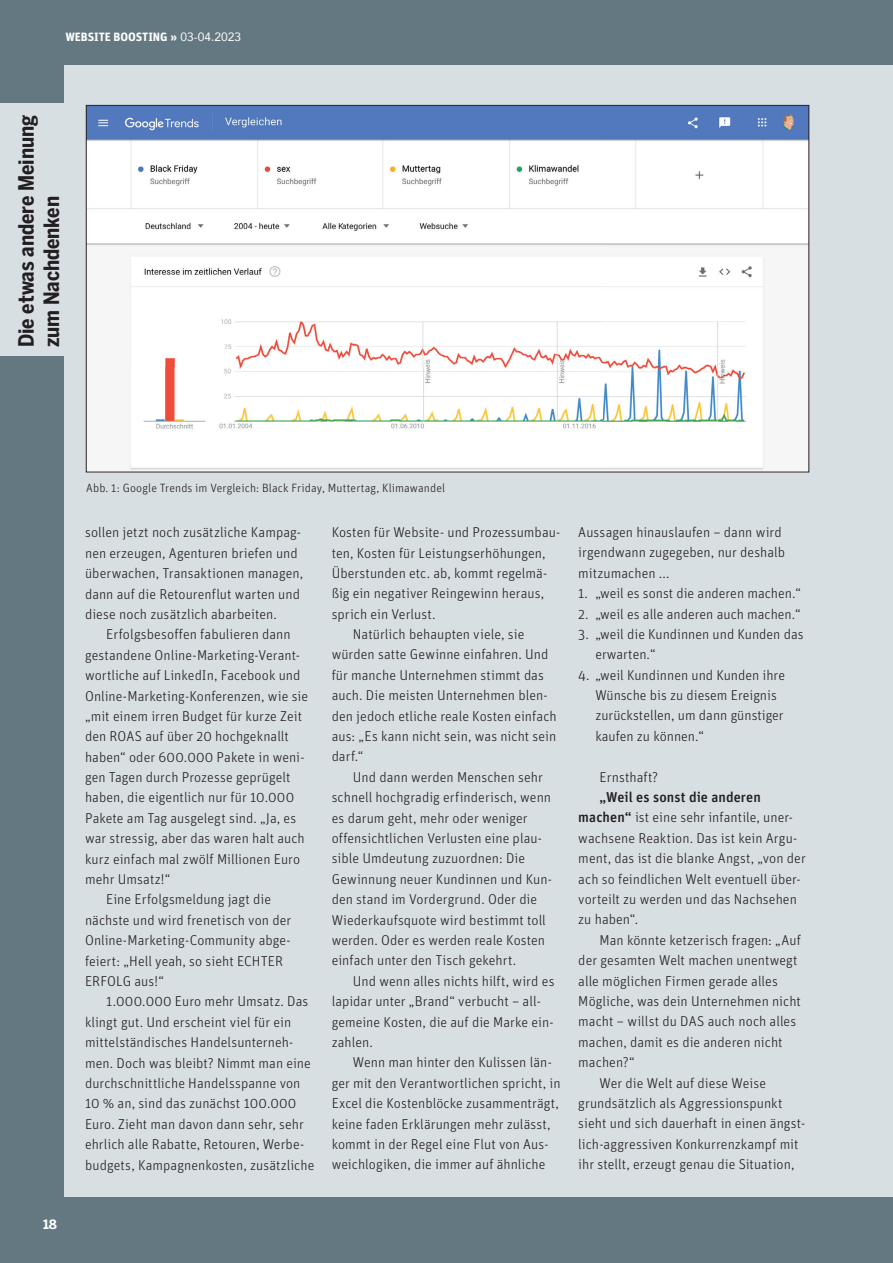
<style>
.page{position:relative;width:893px;height:1263px;background:#d8dfe3}
.page>*{position:absolute;margin:0;border:0;box-sizing:border-box;transform-origin:0 0}
.t1{font:700 condensed 21px/25.2px "Benton Sans";color:#231f20}
.t2{font:300 14.25px/20.4px "Unit";letter-spacing:.005em;color:#231f20}
.t3{font:700 12.75px "Benton Sans";color:#fff}
.t4{font:300 12px "Unit";letter-spacing:.01em;color:#231f20}
.t5{font:700 12px "Unit";color:#fff}
.s1{font-family:"Avenir";font-weight:400}
.s2{font-weight:500}
</style>
<div class="page">
<div style="left:0;top:1198px;width:893px;height:65px;background:#647882"></div>
<div style="left:0;top:0;width:893px;height:65px;background:#647882"></div>
<div style="left:0;top:0;width:64px;height:1263px;background:#647882"></div>
<img style="left:88px;top:107px;width:719px;height:363px">
<div style="left:0;top:103px;width:68px;height:253px;background:#d8dfe3"></div>
<p class="t5" style="left:65px;top:30px;width:177px">WEBSITE BOOSTING » <span class="s1">03-04.2023</span></p>
<h1 class="t1" style="left:13px;top:347px;width:234px;rotate:-90deg">Die etwas andere Meinung zum Nachdenken</h1>
<p class="t3" style="left:43px;top:1217px;width:15px">18</p>
<p class="t4" style="left:86px;top:481px;width:361px">Abb. 1: Google Trends im Vergleich: Black Friday, Muttertag, Klimawandel</p>
<p class="t2" style="left:85px;top:522px;width:220px">sollen jetzt noch zusätzliche Kampag&shy;nen erzeugen, Agenturen briefen und überwachen, Transaktionen managen, dann auf die Retourenflut warten und diese noch zusätzlich abarbeiten.</p>
<p class="t2" style="left:106px;top:624px;width:186px">Erfolgsbesoffen fabulieren dann</p>
<p class="t2" style="left:85px;top:644px;width:217px">gestandene Online-Marketing-Verant-</p>
<p class="t2" style="left:85px;top:665px;width:217px">wortliche auf LinkedIn, Facebook und</p>
<p class="t2" style="left:85px;top:685px;width:225px">Online-Marketing-Konferenzen, wie sie</p>
<p class="t2" style="left:85px;top:706px;width:219px">„mit einem irren Budget für kurze Zeit</p>
<p class="t2" style="left:85px;top:726px;width:205px">den ROAS auf über 20 hochgeknallt</p>
<p class="t2" style="left:85px;top:746px;width:221px">haben“ oder 600.000 Pakete in weni-</p>
<p class="t2" style="left:85px;top:767px;width:207px">gen Tagen durch Prozesse geprügelt</p>
<p class="t2" style="left:85px;top:787px;width:211px">haben, die eigentlich nur für 10.000</p>
<p class="t2" style="left:85px;top:808px;width:213px">Pakete am Tag ausgelegt sind. „Ja, es</p>
<p class="t2" style="left:85px;top:828px;width:221px">war stressig, aber das waren halt auch</p>
<p class="t2" style="left:85px;top:848px;width:217px">kurz einfach mal zwölf Millionen Euro</p>
<p class="t2" style="left:85px;top:869px;width:87px">mehr Umsatz!“</p>
<p class="t2" style="left:106px;top:889px;width:166px">Eine Erfolgsmeldung jagt die</p>
<p class="t2" style="left:85px;top:909px;width:208px">nächste und wird frenetisch von der</p>
<p class="t2" style="left:85px;top:930px;width:207px">Online-Marketing-Community abge-</p>
<p class="t2" style="left:85px;top:950px;width:200px">feiert: „Hell yeah, so sieht ECHTER</p>
<p class="t2" style="left:85px;top:971px;width:80px">ERFOLG aus!“</p>
<p class="t2" style="left:106px;top:991px;width:204px">1.000.000 Euro mehr Umsatz. Das</p>
<p class="t2" style="left:85px;top:1011px;width:208px">klingt gut. Und erscheint viel für ein</p>
<p class="t2" style="left:85px;top:1032px;width:210px">mittelständisches Handelsunterneh-</p>
<p class="t2" style="left:85px;top:1052px;width:227px">men. Doch was bleibt? Nimmt man eine</p>
<p class="t2" style="left:85px;top:1073px;width:217px">durchschnittliche Handelsspanne von</p>
<p class="t2" style="left:85px;top:1093px;width:213px">10 % an, sind das zunächst 100.000</p>
<p class="t2" style="left:85px;top:1113px;width:220px">Euro. Zieht man davon dann sehr, sehr</p>
<p class="t2" style="left:85px;top:1134px;width:221px">ehrlich alle Rabatte, Retouren, Werbe-</p>
<p class="t2" style="left:85px;top:1154px;width:231px">budgets, Kampagnenkosten, zusätzliche</p>
<p class="t2" style="left:332px;top:522px;width:230px">Kosten für Website- und Prozessumbau-</p>
<p class="t2" style="left:332px;top:542px;width:215px">ten, Kosten für Leistungserhöhungen,</p>
<p class="t2" style="left:332px;top:563px;width:217px">Überstunden etc. ab, kommt regelmä-</p>
<p class="t2" style="left:332px;top:583px;width:214px">ßig ein negativer Reingewinn heraus,</p>
<p class="t2" style="left:332px;top:603px;width:105px">sprich ein Verlust.</p>
<p class="t2" style="left:353px;top:624px;width:173px">Natürlich behaupten viele, sie</p>
<p class="t2" style="left:332px;top:644px;width:218px">würden satte Gewinne einfahren. Und</p>
<p class="t2" style="left:332px;top:665px;width:214px">für manche Unternehmen stimmt das</p>
<p class="t2" style="left:332px;top:685px;width:218px">auch. Die meisten Unternehmen blen-</p>
<p class="t2" style="left:332px;top:705px;width:227px">den jedoch etliche reale Kosten einfach</p>
<p class="t2" style="left:332px;top:726px;width:226px">aus: „Es kann nicht sein, was nicht sein</p>
<p class="t2" style="left:332px;top:746px;width:33px">darf.“</p>
<p class="t2" style="left:353px;top:767px;width:191px">Und dann werden Menschen sehr</p>
<p class="t2" style="left:332px;top:787px;width:221px">schnell hochgradig erfinderisch, wenn</p>
<p class="t2" style="left:332px;top:807px;width:197px">es darum geht, mehr oder weniger</p>
<p class="t2" style="left:332px;top:828px;width:212px">offensichtlichen Verlusten eine plau-</p>
<p class="t2" style="left:332px;top:848px;width:195px">sible Umdeutung zuzuordnen: Die</p>
<p class="t2" style="left:332px;top:868px;width:222px">Gewinnung neuer Kundinnen und Kun-</p>
<p class="t2" style="left:332px;top:889px;width:207px">den stand im Vordergrund. Oder die</p>
<p class="t2" style="left:332px;top:909px;width:216px">Wiederkaufsquote wird bestimmt toll</p>
<p class="t2" style="left:332px;top:930px;width:215px">werden. Oder es werden reale Kosten</p>
<p class="t2" style="left:332px;top:950px;width:186px">einfach unter den Tisch gekehrt.</p>
<p class="t2" style="left:353px;top:970px;width:203px">Und wenn alles nichts hilft, wird es</p>
<p class="t2" style="left:332px;top:991px;width:211px">lapidar unter „Brand“ verbucht – all-</p>
<p class="t2" style="left:332px;top:1011px;width:223px">gemeine Kosten, die auf die Marke ein-</p>
<p class="t2" style="left:332px;top:1032px;width:43px">zahlen.</p>
<p class="t2" style="left:353px;top:1052px;width:200px">Wenn man hinter den Kulissen län-</p>
<p class="t2" style="left:332px;top:1072px;width:230px">ger mit den Verantwortlichen spricht, in</p>
<p class="t2" style="left:332px;top:1093px;width:229px">Excel die Kostenblöcke zusammenträgt,</p>
<p class="t2" style="left:332px;top:1113px;width:221px">keine faden Erklärungen mehr zulässt,</p>
<p class="t2" style="left:332px;top:1134px;width:218px">kommt in der Regel eine Flut von Aus-</p>
<p class="t2" style="left:332px;top:1154px;width:215px">weichlogiken, die immer auf ähnliche</p>
<p class="t2" style="left:578px;top:522px;width:208px">Aussagen hinauslaufen – dann wird irgendwann zugegeben, nur deshalb mitzumachen ...</p>
<p class="t2" style="left:578px;top:583px;width:224px">1. „weil es sonst die anderen machen.“</p>
<p class="t2" style="left:578px;top:603px;width:224px">2. „weil es alle anderen auch machen.“</p>
<p class="t2" style="left:595px;top:624px;width:210px;text-indent:-17px">3. „weil die Kundinnen und Kunden das erwarten.“</p>
<p class="t2" style="left:595px;top:664px;width:191px;text-indent:-17px">4. „weil Kundinnen und Kunden ihre<br>Wünsche bis zu diesem Ereignis zurückstellen, um dann günstiger kaufen zu können.“</p>
<p class="t2" style="left:600px;top:766px;width:60px">Ernsthaft?</p>
<p class="t2" style="left:578px;top:787px;width:229px;text-indent:21px"><span class="s2">„Weil es sonst die anderen machen“</span> ist eine sehr infantile, uner&shy;wachsene Reaktion. Das ist kein Argu&shy;ment, das ist die blanke Angst, „von der ach so feindlichen Welt eventuell über&shy;vorteilt zu werden und das Nachsehen zu haben“.</p>
<p class="t2" style="left:600px;top:929px;width:203px">Man könnte ketzerisch fragen: „Auf</p>
<p class="t2" style="left:578px;top:950px;width:221px">der gesamten Welt machen unentwegt</p>
<p class="t2" style="left:578px;top:970px;width:201px">alle möglichen Firmen gerade alles</p>
<p class="t2" style="left:578px;top:991px;width:224px">Mögliche, was dein Unternehmen nicht</p>
<p class="t2" style="left:578px;top:1011px;width:220px">macht – willst du DAS auch noch alles</p>
<p class="t2" style="left:578px;top:1031px;width:206px">machen, damit es die anderen nicht</p>
<p class="t2" style="left:578px;top:1052px;width:58px">machen?“</p>
<p class="t2" style="left:600px;top:1072px;width:168px">Wer die Welt auf diese Weise</p>
<p class="t2" style="left:578px;top:1093px;width:206px">grundsätzlich als Aggressionspunkt</p>
<p class="t2" style="left:578px;top:1113px;width:228px">sieht und sich dauerhaft in einen ängst-</p>
<p class="t2" style="left:578px;top:1133px;width:222px">lich-aggressiven Konkurrenzkampf mit</p>
<p class="t2" style="left:578px;top:1154px;width:218px">ihr stellt, erzeugt genau die Situation,</p>
</div>
